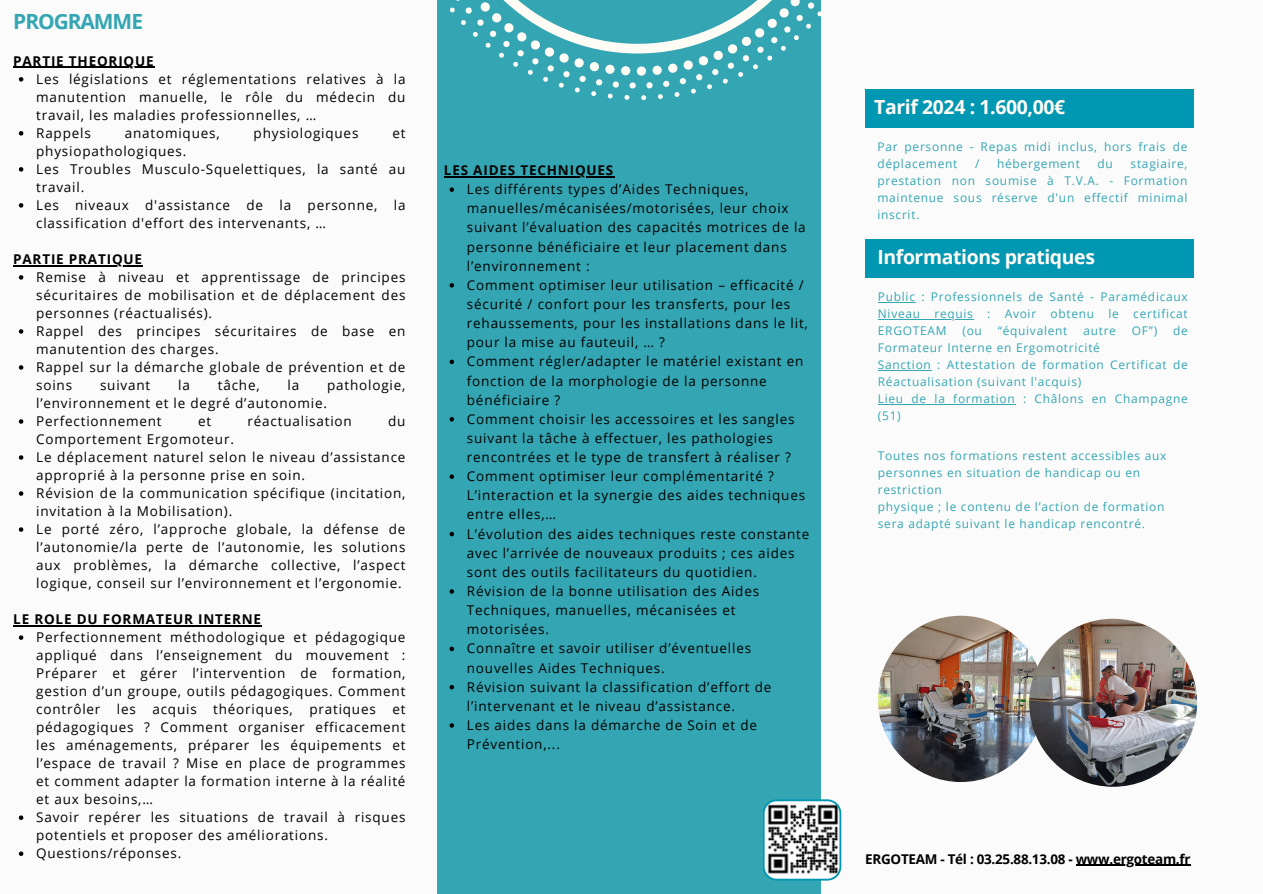
<style>
.page{position:relative;width:1263px;height:894px;background:#fff}
.page>*{position:absolute;margin:0;border:0;box-sizing:border-box;transform-origin:0 0}
.t1{font:700 21px "Open Sans";letter-spacing:-.05em;color:#34a6b3}
.t2{font:700 19.5px "Open Sans";letter-spacing:-.02em;color:#fffbf5}
.t3{font:13.5px/18px "Open Sans";letter-spacing:.06em;color:#000}
.t4{font:700 13.5px "Open Sans";letter-spacing:.06em;color:#000}
.t5{font:700 13.5px "Open Sans";letter-spacing:-.02em;color:#000}
.t6{font:12px/17px "Open Sans";letter-spacing:.06em;color:#34a6b3}
</style>
<div class="page">
<div style="left:0;top:0;width:1263px;height:893px;background:#fbfbfb"></div>
<div style="left:437px;top:0;width:384px;height:893px;background:#34a6b3"></div>
<div style="left:865px;top:89px;width:328px;height:38px;background:#0097b2"></div>
<div style="left:865px;top:239px;width:329px;height:38px;background:#0097b2"></div>
<svg style="left:450px;top:0;width:371px;height:100px"></svg>
<svg style="left:763px;top:799px;width:78px;height:81px;background:#94a1a3"></svg>
<svg style="left:450px;top:187px;width:4px;height:5px"></svg>
<svg style="left:450px;top:283px;width:4px;height:4px"></svg>
<svg style="left:450px;top:359px;width:4px;height:5px"></svg>
<svg style="left:450px;top:417px;width:4px;height:4px"></svg>
<svg style="left:450px;top:474px;width:4px;height:5px"></svg>
<svg style="left:450px;top:531px;width:4px;height:5px"></svg>
<svg style="left:450px;top:589px;width:4px;height:4px"></svg>
<svg style="left:450px;top:646px;width:4px;height:5px"></svg>
<svg style="left:450px;top:685px;width:4px;height:4px"></svg>
<svg style="left:450px;top:723px;width:4px;height:4px"></svg>
<hr style="left:444px;top:176px;width:170px;height:1px;background:#000">
<svg style="left:19px;top:77px;width:4px;height:4px"></svg>
<svg style="left:19px;top:131px;width:4px;height:4px"></svg>
<svg style="left:19px;top:167px;width:4px;height:4px"></svg>
<svg style="left:19px;top:203px;width:4px;height:4px"></svg>
<svg style="left:19px;top:275px;width:4px;height:4px"></svg>
<svg style="left:19px;top:329px;width:4px;height:4px"></svg>
<svg style="left:19px;top:365px;width:4px;height:4px"></svg>
<svg style="left:19px;top:419px;width:4px;height:4px"></svg>
<svg style="left:19px;top:455px;width:4px;height:4px"></svg>
<svg style="left:19px;top:491px;width:4px;height:4px"></svg>
<svg style="left:19px;top:527px;width:4px;height:4px"></svg>
<svg style="left:19px;top:635px;width:4px;height:4px"></svg>
<svg style="left:19px;top:815px;width:4px;height:4px"></svg>
<svg style="left:19px;top:851px;width:4px;height:4px"></svg>
<hr style="left:13px;top:67px;width:142px;height:1px;background:#000">
<hr style="left:13px;top:265px;width:130px;height:1px;background:#000">
<hr style="left:13px;top:625px;width:249px;height:1px;background:#000">
<img style="left:878px;top:615px;width:166px;height:166px;border-radius:50%">
<img style="left:1029px;top:618px;width:168px;height:168px;border-radius:50%">
<hr style="left:878px;top:302px;width:38px;height:1px;background:#34a6b3">
<hr style="left:878px;top:319px;width:96px;height:1px;background:#34a6b3">
<hr style="left:878px;top:370px;width:54px;height:1px;background:#34a6b3">
<hr style="left:878px;top:404px;width:137px;height:1px;background:#34a6b3">
<hr style="left:1076px;top:864px;width:114px;height:1px;background:#000">
<p class="t1" style="left:13px;top:7px;width:131px">PROGRAMME</p>
<p class="t4" style="left:13px;top:51px;width:142px">PARTIE THEORIQUE</p>
<p class="t3" style="left:36px;top:70px;width:371px;text-align:justify">Les législations et réglementations relatives à la manutention manuelle, le rôle du médecin du travail, les maladies professionnelles, …</p>
<p class="t3" style="left:36px;top:123px;width:56px">Rappels</p>
<p class="t3" style="left:125px;top:123px;width:96px">anatomiques,</p>
<p class="t3" style="left:254px;top:123px;width:106px">physiologiques</p>
<p class="t3" style="left:392px;top:123px;width:15px">et</p>
<p class="t3" style="left:36px;top:141px;width:152px">physiopathologiques.</p>
<p class="t3" style="left:36px;top:159px;width:371px">Les Troubles Musculo-Squelettiques, la santé au travail.</p>
<p class="t3" style="left:36px;top:195px;width:371px">Les niveaux d'assistance de la personne, la classification d'effort des intervenants, …</p>
<p class="t4" style="left:13px;top:249px;width:130px">PARTIE PRATIQUE</p>
<p class="t3" style="left:36px;top:267px;width:371px;text-align:justify">Remise à niveau et apprentissage de principes sécuritaires de mobilisation et de déplacement des personnes (réactualisés).</p>
<p class="t3" style="left:36px;top:321px;width:371px">Rappel des principes sécuritaires de base en manutention des charges.</p>
<p class="t3" style="left:36px;top:357px;width:371px">Rappel sur la démarche globale de prévention et de soins</p>
<p class="t3" style="left:100px;top:375px;width:52px">suivant</p>
<p class="t3" style="left:178px;top:375px;width:13px">la</p>
<p class="t3" style="left:218px;top:375px;width:43px">tâche,</p>
<p class="t3" style="left:288px;top:375px;width:13px">la</p>
<p class="t3" style="left:327px;top:375px;width:80px">pathologie,</p>
<p class="t3" style="left:36px;top:393px;width:292px">l’environnement et le degré d’autonomie.</p>
<p class="t3" style="left:36px;top:411px;width:127px">Perfectionnement</p>
<p class="t3" style="left:198px;top:411px;width:15px">et</p>
<p class="t3" style="left:248px;top:411px;width:106px">réactualisation</p>
<p class="t3" style="left:388px;top:411px;width:19px">du</p>
<p class="t3" style="left:36px;top:429px;width:199px">Comportement Ergomoteur.</p>
<p class="t3" style="left:36px;top:447px;width:371px">Le déplacement naturel selon le niveau d’assistance approprié à la personne prise en soin.</p>
<p class="t3" style="left:36px;top:483px;width:371px">Révision de la communication spécifique (incitation, invitation à la Mobilisation).</p>
<p class="t3" style="left:36px;top:519px;width:371px;text-align:justify">Le porté zéro, l’approche globale, la défense de l’autonomie/la perte de l’autonomie, les solutions aux problèmes, la démarche collective, l’aspect logique, conseil sur l’environnement et l’ergonomie.</p>
<p class="t4" style="left:13px;top:609px;width:249px">LE ROLE DU FORMATEUR INTERNE</p>
<p class="t3" style="left:36px;top:627px;width:371px;text-align:justify">Perfectionnement méthodologique et pédagogique appliqué dans l’enseignement du mouvement :<br>Préparer et gérer l’intervention de formation, gestion d’un groupe, outils pédagogiques. Comment contrôler les acquis théoriques, pratiques et pédagogiques ? Comment organiser efficacement les aménagements, préparer les équipements et l’espace de travail ? Mise en place de programmes et comment adapter la formation interne à la réalité et aux besoins,…</p>
<p class="t3" style="left:36px;top:807px;width:371px">Savoir repérer les situations de travail à risques potentiels et proposer des améliorations.</p>
<p class="t3" style="left:36px;top:843px;width:147px">Questions/réponses.</p>
<p class="t4" style="left:444px;top:160px;width:171px">LES AIDES TECHNIQUES</p>
<p class="t3" style="left:467px;top:179px;width:340px;line-height:19px">Les différents types d’Aides Techniques, manuelles/mécanisées/motorisées, leur choix suivant l’évaluation des capacités motrices de la personne bénéficiaire et leur placement dans l’environnement :</p>
<p class="t3" style="left:467px;top:275px;width:343px;line-height:19px">Comment optimiser leur utilisation – efficacité / sécurité / confort pour les transferts, pour les rehaussements, pour les installations dans le lit, pour la mise au fauteuil, … ?</p>
<p class="t3" style="left:467px;top:351px;width:338px;line-height:19px">Comment régler/adapter le matériel existant en fonction de la morphologie de la personne bénéficiaire ?</p>
<p class="t3" style="left:467px;top:409px;width:329px;line-height:19px">Comment choisir les accessoires et les sangles suivant la tâche à effectuer, les pathologies rencontrées et le type de transfert à réaliser ?</p>
<p class="t3" style="left:467px;top:466px;width:340px;line-height:19px">Comment optimiser leur complémentarité ?<br>L’interaction et la synergie des aides techniques entre elles,…</p>
<p class="t3" style="left:467px;top:523px;width:344px;line-height:19px">L’évolution des aides techniques reste constante avec l’arrivée de nouveaux produits ; ces aides sont des outils facilitateurs du quotidien.</p>
<p class="t3" style="left:467px;top:581px;width:294px;line-height:19px">Révision de la bonne utilisation des Aides<br>Techniques, manuelles, mécanisées et motorisées.</p>
<p class="t3" style="left:467px;top:638px;width:286px;line-height:19px">Connaître et savoir utiliser d’éventuelles nouvelles Aides Techniques.</p>
<p class="t3" style="left:467px;top:676px;width:306px;line-height:19px">Révision suivant la classification d’effort de l’intervenant et le niveau d’assistance.</p>
<p class="t3" style="left:467px;top:715px;width:292px;line-height:19px">Les aides dans la démarche de Soin et de<br>Prévention,...</p>
<p class="t2" style="left:874px;top:93px;width:192px">Tarif 2024 : 1.600,00€</p>
<p class="t6" style="left:877px;top:138px;width:311px">Par personne - Repas midi inclus, hors frais de déplacement</p>
<p class="t6" style="left:975px;top:155px;width:6px">/</p>
<p class="t6" style="left:997px;top:155px;width:84px">hébergement</p>
<p class="t6" style="left:1097px;top:155px;width:17px">du</p>
<p class="t6" style="left:877px;top:155px;width:311px;text-align:justify;text-indent:253px">stagiaire, prestation non soumise à T.V.A. - Formation maintenue sous réserve d'un effectif minimal inscrit.</p>
<p class="t2" style="left:877px;top:243px;width:219px">Informations pratiques</p>
<p class="t6" style="left:878px;top:288px;width:311px;text-align:justify">Public : Professionnels de Santé - Paramédicaux Niveau requis : Avoir obtenu le certificat ERGOTEAM</p>
<p class="t6" style="left:962px;top:322px;width:21px">(ou</p>
<p class="t6" style="left:998px;top:322px;width:71px">“équivalent</p>
<p class="t6" style="left:1083px;top:322px;width:34px">autre</p>
<p class="t6" style="left:1132px;top:322px;width:27px">OF”)</p>
<p class="t6" style="left:1173px;top:322px;width:16px">de</p>
<p class="t6" style="left:878px;top:339px;width:224px">Formateur Interne en Ergomotricité</p>
<p class="t6" style="left:878px;top:356px;width:311px">Sanction : Attestation de formation Certificat de<br>Réactualisation (suivant l'acquis)</p>
<p class="t6" style="left:878px;top:389px;width:311px">Lieu de la formation : Châlons en Champagne (51)</p>
<p class="t6" style="left:878px;top:447px;width:290px">Toutes nos formations restent accessibles aux</p>
<p class="t6" style="left:878px;top:463px;width:264px">personnes en situation de handicap ou en restriction</p>
<p class="t6" style="left:878px;top:497px;width:288px">physique ; le contenu de l’action de formation sera adapté suivant le handicap rencontré.</p>
<p class="t5" style="left:865px;top:848px;width:327px">ERGOTEAM - Tél : 03.25.88.13.08 - www.ergoteam.fr</p>
</div>
